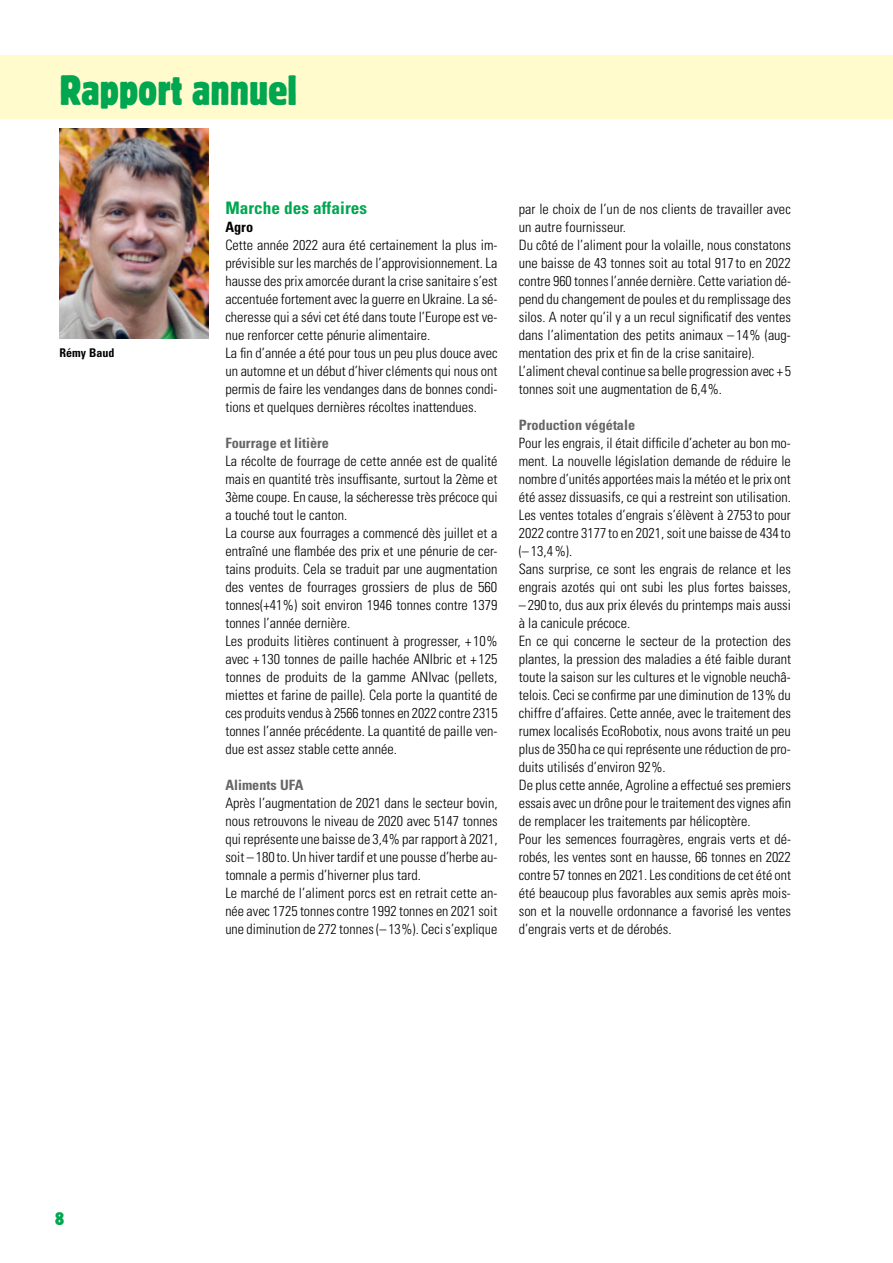
<style>
.page{position:relative;width:893px;height:1263px;background:#fff}
.page>*{position:absolute;margin:0;border:0;box-sizing:border-box;transform-origin:0 0}
.t1{font:condensed 42px "Block Pro";color:#00a650}
.t2{font:condensed 18px "Block Pro";color:#00a650}
.t3{font:700 condensed 17.25px "Univers LT Std";letter-spacing:.005em;color:#00a650}
.t4{font:300 condensed 14.25px/18px "Univers LT Std";color:#000}
.t5{font:700 condensed 14.25px "Univers LT Std";color:#666}
.t6{font:700 condensed 14.25px "Univers LT Std";color:#000}
.t7{font:700 condensed 12px "Univers LT Std";letter-spacing:.005em;color:#000}
</style>
<div class="page">
<img style="left:60px;top:129px;width:148px;height:209px">
<div style="left:0;top:55px;width:893px;height:64px;background:#fffbcc"></div>
<h1 class="t1" style="left:60px;top:63px;width:239px">Rapport annuel</h1>
<p class="t7" style="left:60px;top:345px;width:56px">Rémy Baud</p>
<p class="t3" style="left:225px;top:197px;width:143px">Marche des affaires</p>
<p class="t6" style="left:225px;top:218px;width:29px">Agro</p>
<p class="t4" style="left:225px;top:236px;width:274px">Cette année 2022 aura été certainement la plus im&shy;prévisible sur les marchés de l’approvisionnement. La hausse des prix amorcée durant la crise sanitaire s’est accentuée fortement avec la guerre en Ukraine. La sé&shy;cheresse qui a sévi cet été dans toute l’Europe est ve&shy;nue renforcer cette pénurie alimentaire.<br>La fin d’année a été pour tous un peu plus douce avec un automne et un début d’hiver cléments qui nous ont permis de faire les vendanges dans de bonnes condi&shy;tions et quelques dernières récoltes inattendues.</p>
<p class="t5" style="left:225px;top:434px;width:105px">Fourrage et litière</p>
<p class="t4" style="left:225px;top:452px;width:274px">La récolte de fourrage de cette année est de qualité mais en quantité très insuffisante, surtout la 2ème et 3ème coupe. En cause, la sécheresse très précoce qui a touché tout le canton.<br>La course aux fourrages a commencé dès juillet et a entraîné une flambée des prix et une pénurie de cer&shy;tains produits. Cela se traduit par une augmentation des ventes de fourrages grossiers de plus de 560 tonnes(+41%) soit environ 1946 tonnes contre 1379 tonnes l’année dernière.<br>Les produits litières continuent à progresser, + 10% avec + 130 tonnes de paille hachée ANIbric et + 125 tonnes de produits de la gamme ANIvac (pellets, miettes et farine de paille). Cela porte la quantité de ces produits vendus à 2566 tonnes en 2022 contre 2315 tonnes l’année précédente. La quantité de paille ven&shy;due est assez stable cette année.</p>
<p class="t5" style="left:225px;top:776px;width:80px">Aliments UFA</p>
<p class="t4" style="left:225px;top:794px;width:274px">Après l’augmentation de 2021 dans le secteur bovin, nous retrouvons le niveau de 2020 avec 5147 tonnes qui représente une baisse de 3,4% par rapport à 2021, soit –180 to. Un hiver tardif et une pousse d’herbe au&shy;tomnale a permis d’hiverner plus tard.<br>Le marché de l’aliment porcs est en retrait cette an&shy;née avec 1725 tonnes contre 1992 tonnes en 2021 soit une diminution de 272 tonnes (– 13%). Ceci s’explique</p>
<p class="t4" style="left:519px;top:200px;width:274px">par le choix de l’un de nos clients de travailler avec un autre fournisseur.<br>Du côté de l’aliment pour la volaille, nous constatons une baisse de 43 tonnes soit au total 917 to en 2022 contre 960 tonnes l’année dernière. Cette variation dé&shy;pend du changement de poules et du remplissage des silos. A noter qu’il y a un recul significatif des ventes dans l’alimentation des petits animaux –14% (aug&shy;mentation des prix et fin de la crise sanitaire).<br>L’aliment cheval continue sa belle progression avec + 5 tonnes soit une augmentation de 6,4%.</p>
<p class="t5" style="left:519px;top:416px;width:118px">Production végétale</p>
<p class="t4" style="left:519px;top:434px;width:274px">Pour les engrais, il était difficile d’acheter au bon mo&shy;ment. La nouvelle législation demande de réduire le nombre d’unités apportées mais la météo et le prix ont été assez dissuasifs, ce qui a restreint son utilisation.<br>Les ventes totales d’engrais s’élèvent à 2753 to pour 2022 contre 3177 to en 2021, soit une baisse de 434 to (– 13,4%).<br>Sans surprise, ce sont les engrais de relance et les engrais azotés qui ont subi les plus fortes baisses, –290 to, dus aux prix élevés du printemps mais aussi à la canicule précoce.<br>En ce qui concerne le secteur de la protection des plantes, la pression des maladies a été faible durant toute la saison sur les cultures et le vignoble neuchâ&shy;telois. Ceci se confirme par une diminution de 13% du chiffre d’affaires. Cette année, avec le traitement des rumex localisés EcoRobotix, nous avons traité un peu plus de 350 ha ce qui représente une réduction de pro&shy;duits utilisés d’environ 92%.<br>De plus cette année, Agroline a effectué ses premiers essais avec un drône pour le traitement des vignes afin de remplacer les traitements par hélicoptère.<br>Pour les semences fourragères, engrais verts et dé&shy;robés, les ventes sont en hausse, 66 tonnes en 2022 contre 57 tonnes en 2021. Les conditions de cet été ont été beaucoup plus favorables aux semis après mois&shy;son et la nouvelle ordonnance a favorisé les ventes d’engrais verts et de dérobés.</p>
<p class="t2" style="left:55px;top:1207px;width:10px">8</p>
</div>
